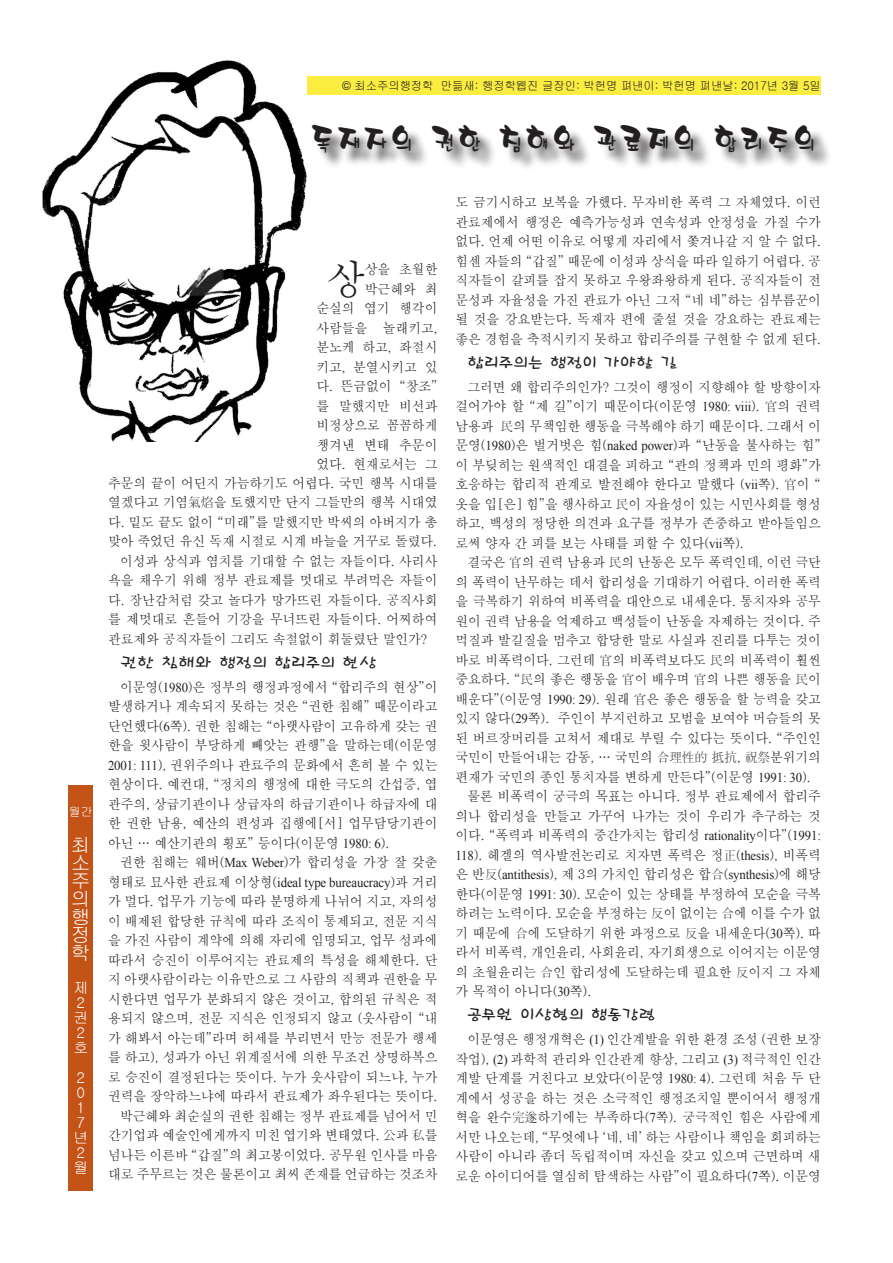
<style>
.page{position:relative;width:893px;height:1263px;background:#fff}
.page>*{position:absolute;margin:0;border:0;box-sizing:border-box;transform-origin:0 0}
.content{font:40.65px "Batang";color:#231f20;scale:.95 1}
.t1{font:31.5px "HU Parkhs 190";letter-spacing:.2em;color:#231f20;scale:.73 1}
.t2{font:19.8px/18px "Gulim";color:#fff;text-align:justify}
.heading{font:15px "HU Gallery 140";color:#231f20;scale:1.1 1}
.t3{font:15px/15px "Gulim";color:#fff}
.content-2{font:13.5px/19.5px "Batang";letter-spacing:-.01em;color:#231f20;text-align:justify;scale:.95 1}
.t4{font:12px "Gulim";letter-spacing:-.01em;color:#231f20;scale:.95 1}
.t5{font:12px "Gulim";color:#fff}
.s1{font-family:"Times New Roman"}
</style>
<div class="page">
<div style="left:315px;top:128px;width:517px;height:43px;background:#231f20;opacity:.75"></div>
<div style="left:69px;top:785px;width:24px;height:406px;background:#c45317"></div>
<div style="left:306px;top:76px;width:515px;height:18px;background:#fbee41"></div>
<img style="left:42px;top:60px;width:264px;height:381px">
<p class="t4" style="left:342px;top:80px;width:506px">© 최소주의행정학 만듦새: 행정학웹진 글장인: 박헌명 펴낸이: 박헌명 펴낸날: 2017년 3월 5일</p>
<p class="t1" style="left:312px;top:120px;width:691px">독재자의 권한 침해와 관료제의 합리주의</p>
<p class="t5" style="left:69px;top:806px;width:25px">월간</p>
<h3 class="t2" style="left:71px;top:836px;width:21px">최 소 주 의 행 정 학</h3>
<p class="t3" style="left:73px;top:980px;width:16px">제<br>2 권<br>2 호</p>
<p class="t3" style="left:73px;top:1070px;width:16px">2<br>0<br>1<br>7 년<br>2 월</p>
<p class="content" style="left:327px;top:258px;width:42px">상</p>
<p class="content-2" style="left:316px;top:260px;width:129px;text-align:right">상을 초월한 박근혜와 최<br>순실의 엽기 행각이 사람들을 놀래키고, 분노케 하고, 좌절시 키고, 분열시키고 있 다. 뜬금없이 “창조” 를 말했지만 비선과 비정상으로 꼼꼼하게 챙겨낸 변태 추문이 었다. 현재로서는 그</p>
<p class="content-2" style="left:108px;top:473px;width:348px">추문의 끝이 어딘지 가늠하기도 어렵다. 국민 행복 시대를 열겠다고 기염氣焰을 토했지만 단지 그들만의 행복 시대였 다. 밑도 끝도 없이 “미래”를 말했지만 박씨의 아버지가 총 맞아 죽었던 유신 독재 시절로 시계 바늘을 거꾸로 돌렸다.</p>
<p class="content-2" style="left:108px;top:551px;width:348px;text-indent:12px">이성과 상식과 염치를 기대할 수 없는 자들이다. 사리사 욕을 채우기 위해 정부 관료제를 멋대로 부려먹은 자들이 다. 장난감처럼 갖고 놀다가 망가뜨린 자들이다. 공직사회 를 제멋대로 흔들어 기강을 무너뜨린 자들이다. 어찌하여 관료제와 공직자들이 그리도 속절없이 휘둘렸단 말인가?</p>
<p class="heading" style="left:120px;top:654px;width:235px">권한 침해와 행정의 합리주의 현상</p>
<p class="content-2" style="left:108px;top:677px;width:348px;text-indent:12px">이문영(<span class="s1">1980</span>)은 정부의 행정과정에서 “합리주의 현상”이 발생하거나 계속되지 못하는 것은 “권한 침해” 때문이라고 단언했다(<span class="s1">6</span>쪽). 권한 침해는 “아랫사람이 고유하게 갖는 권 한을 윗사람이 부당하게 빼앗는 관행”을 말하는데(이문영 <span class="s1">2001: 111</span>), 권위주의나 관료주의 문화에서 흔히 볼 수 있는 현상이다. 예컨대, “정치의 행정에 대한 극도의 간섭증, 엽 관주의, 상급기관이나 상급자의 하급기관이나 하급자에 대 한 권한 남용, 예산의 편성과 집행에[서] 업무담당기관이 아닌 … 예산기관의 횡포” 등이다(이문영 <span class="s1">1980: 6</span>).</p>
<p class="content-2" style="left:108px;top:853px;width:348px;text-indent:12px">권한 침해는 웨버(<span class="s1">Max Weber</span>)가 합리성을 가장 잘 갖춘 형태로 묘사한 관료제 이상형(<span class="s1">ideal type bureaucracy</span>)과 거리 가 멀다. 업무가 기능에 따라 분명하게 나뉘어 지고, 자의성 이 배제된 합당한 규칙에 따라 조직이 통제되고, 전문 지식 을 가진 사람이 계약에 의해 자리에 임명되고, 업무 성과에 따라서 승진이 이루어지는 관료제의 특성을 해체한다. 단 지 아랫사람이라는 이유만으로 그 사람의 직책과 권한을 무 시한다면 업무가 분화되지 않은 것이고, 합의된 규칙은 적 용되지 않으며, 전문 지식은 인정되지 않고 (웃사람이 “내 가 해봐서 아는데”라며 허세를 부리면서 만능 전문가 행세 를 하고), 성과가 아닌 위계질서에 의한 무조건 상명하복으 로 승진이 결정된다는 뜻이다. 누가 웃사람이 되느냐, 누가 권력을 장악하느냐에 따라서 관료제가 좌우된다는 뜻이다.</p>
<p class="content-2" style="left:108px;top:1106px;width:348px;text-indent:12px">박근혜와 최순실의 권한 침해는 정부 관료제를 넘어서 민 간기업과 예술인에게까지 미친 엽기와 변태였다. 公과 私를 넘나든 이른바 “갑질”의 최고봉이었다. 공무원 인사를 마음 대로 주무르는 것은 물론이고 최씨 존재를 언급하는 것조차</p>
<p class="content-2" style="left:455px;top:193px;width:386px">도 금기시하고 보복을 가했다. 무자비한 폭력 그 자체였다. 이런 관료제에서 행정은 예측가능성과 연속성과 안정성을 가질 수가 없다. 언제 어떤 이유로 어떻게 자리에서 쫓겨나갈 지 알 수 없다. 힘센 자들의 “갑질” 때문에 이성과 상식을 따라 일하기 어렵다. 공 직자들이 갈피를 잡지 못하고 우왕좌왕하게 된다. 공직자들이 전 문성과 자율성을 가진 관료가 아닌 그저 “네 네”하는 심부름꾼이 될 것을 강요받는다. 독재자 편에 줄설 것을 강요하는 관료제는 좋은 경험을 축적시키지 못하고 합리주의를 구현할 수 없게 된다.</p>
<p class="heading" style="left:467px;top:354px;width:192px">합리주의는 행정이 가야할 길</p>
<p class="content-2" style="left:455px;top:377px;width:386px;text-indent:12px">그러면 왜 합리주의인가? 그것이 행정이 지향해야 할 방향이자 걸어가야 할 “제 길”이기 때문이다(이문영 <span class="s1">1980: viii</span>). 官의 권력 남용과 民의 무책임한 행동을 극복해야 하기 때문이다. 그래서 이 문영(<span class="s1">1980</span>)은 벌거벗은 힘(<span class="s1">naked power</span>)과 “난동을 불사하는 힘” 이 부딪히는 원색적인 대결을 피하고 “관의 정책과 민의 평화”가 호응하는 합리적 관계로 발전해야 한다고 말했다 (<span class="s1">vii</span>쪽). 官이 “ 옷을 입[은] 힘”을 행사하고 民이 자율성이 있는 시민사회를 형성 하고, 백성의 정당한 의견과 요구를 정부가 존중하고 받아들임으 로써 양자 간 피를 보는 사태를 피할 수 있다(<span class="s1">vii</span>쪽).</p>
<p class="content-2" style="left:455px;top:553px;width:386px;text-indent:12px">결국은 官의 권력 남용과 民의 난동은 모두 폭력인데, 이런 극단 의 폭력이 난무하는 데서 합리성을 기대하기 어렵다. 이러한 폭력 을 극복하기 위하여 비폭력을 대안으로 내세운다. 통치자와 공무 원이 권력 남용을 억제하고 백성들이 난동을 자제하는 것이다. 주 먹질과 발길질을 멈추고 합당한 말로 사실과 진리를 다투는 것이 바로 비폭력이다. 그런데 官의 비폭력보다도 民의 비폭력이 훨씬 중요하다. “民의 좋은 행동을 官이 배우며 官의 나쁜 행동을 民이 배운다”(이문영 <span class="s1">1990: 29</span>). 원래 官은 좋은 행동을 할 능력을 갖고 있지 않다(<span class="s1">29</span>쪽). 주인이 부지런하고 모범을 보여야 머슴들의 못 된 버르장머리를 고쳐서 제대로 부릴 수 있다는 뜻이다. “주인인 국민이 만들어내는 감동, … 국민의 合理性的 抵抗, 祝祭분위기의 편재가 국민의 종인 통치자를 변하게 만든다”(이문영 <span class="s1">1991: 30</span>).</p>
<p class="content-2" style="left:455px;top:787px;width:386px;text-indent:12px">물론 비폭력이 궁극의 목표는 아니다. 정부 관료제에서 합리주 의나 합리성을 만들고 가꾸어 나가는 것이 우리가 추구하는 것 이다. “폭력과 비폭력의 중간가치는 합리성 <span class="s1">rationality</span>이다”(<span class="s1">1991:<br>118</span>). 헤겔의 역사발전논리로 치자면 폭력은 정正(<span class="s1">thesis</span>), 비폭력 은 반反(<span class="s1">antithesis</span>), 제 3의 가치인 합리성은 합合(<span class="s1">synthesis</span>)에 해당 한다(이문영 <span class="s1">1991: 30</span>). 모순이 있는 상태를 부정하여 모순을 극복 하려는 노력이다. 모순을 부정하는 反이 없이는 合에 이를 수가 없 기 때문에 合에 도달하기 위한 과정으로 反을 내세운다(<span class="s1">30</span>쪽). 따 라서 비폭력, 개인윤리, 사회윤리, 자기희생으로 이어지는 이문영 의 초월윤리는 合인 합리성에 도달하는데 필요한 反이지 그 자체 가 목적이 아니다(<span class="s1">30</span>쪽).</p>
<p class="heading" style="left:467px;top:1006px;width:172px">공무원 이상형의 행동강령</p>
<p class="content-2" style="left:455px;top:1030px;width:386px;text-indent:12px">이문영은 행정개혁은 <span class="s1">(1)</span> 인간계발을 위한 환경 조성 (권한 보장 작업), <span class="s1">(2)</span> 과학적 관리와 인간관계 향상, 그리고 <span class="s1">(3)</span> 적극적인 인간 계발 단계를 거친다고 보았다(이문영 <span class="s1">1980: 4</span>). 그런데 처음 두 단 계에서 성공을 하는 것은 소극적인 행정조치일 뿐이어서 행정개 혁을 완수完遂하기에는 부족하다(<span class="s1">7</span>쪽). 궁극적인 힘은 사람에게 서만 나오는데, “무엇에나 ‘네, 네’ 하는 사람이나 책임을 회피하는 사람이 아니라 좀더 독립적이며 자신을 갖고 있으며 근면하며 새 로운 아이디어를 열심히 탐색하는 사람”이 필요하다(<span class="s1">7</span>쪽). 이문영</p>
</div>
